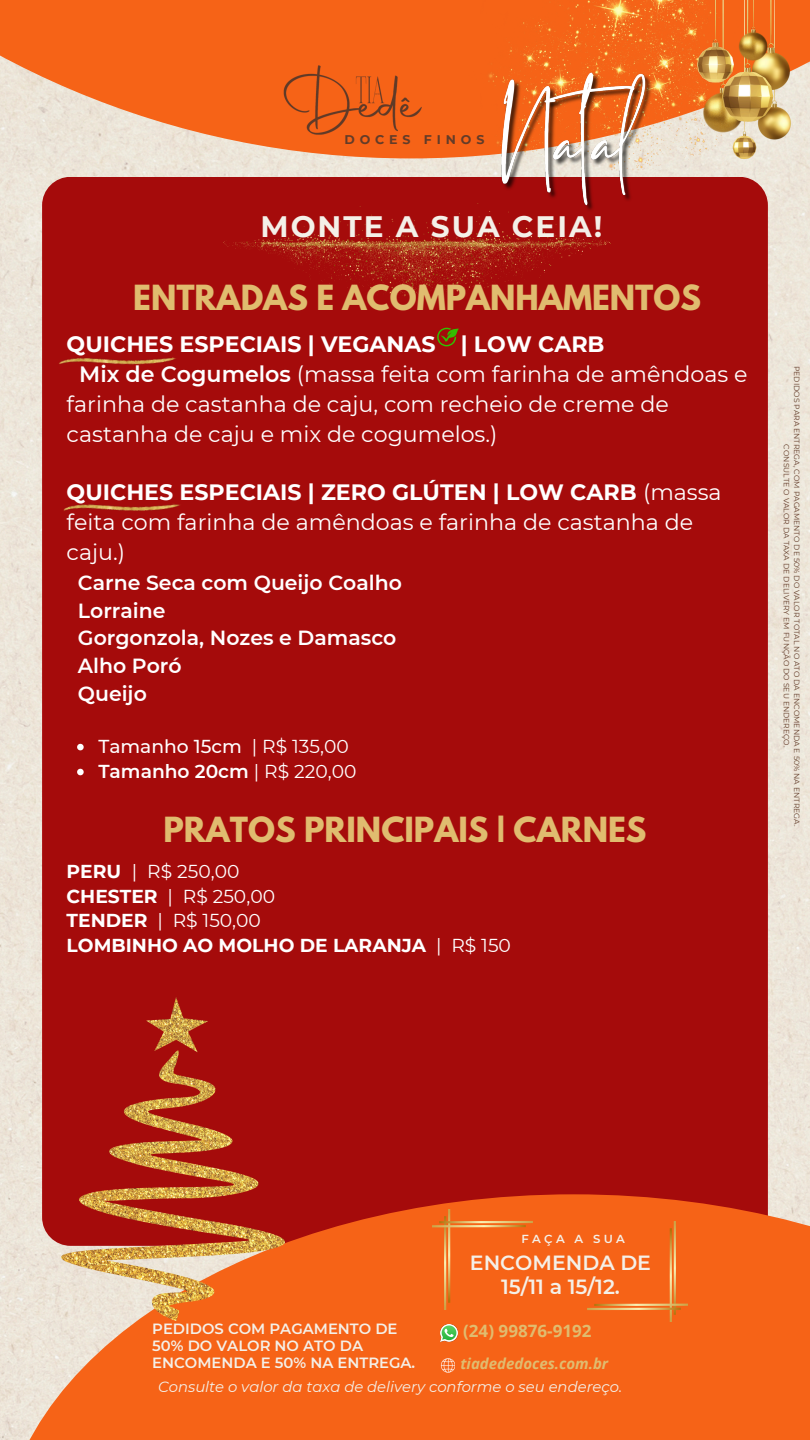
<style>
.page{position:relative;width:810px;height:1440px;background:#fff}
.page>*{position:absolute;margin:0;border:0;box-sizing:border-box;transform-origin:0 0}
.t1{font:700 30.7px "League Spartan";color:#e0bc6f}
.t2{font:700 29.5px "Montserrat";letter-spacing:.065em;color:#f4f0e8}
.t3{font:22.2px/30.2px "Montserrat";color:#fff}
.t4{font:700 22.2px "Montserrat";color:#fff}
.t5{font:600 20.5px/23.4px "Montserrat";color:#f4f0e8;text-align:center}
.t6{font:600 20.4px/27.6px "Montserrat";color:#fff}
.t7{font:700 18.7px/24.9px "Montserrat";color:#fff}
.t8{font:18.7px/24.9px "Montserrat";color:#fff}
.t9{font:500 18.7px "Montserrat";color:#fff}
.t10{font:700 17.1px "Open Sans";color:#e0bc6f}
.t11{font:italic 700 15px "Open Sans";color:#e0bc6f}
.t12{font:600 14.8px/17px "Montserrat";color:#f4f0e8}
.t13{font:italic 14.8px "Montserrat";color:#f4f0e8}
.t14{font:700 12.6px "Montserrat";letter-spacing:.39em;color:#633c29}
.t15{font:600 11.6px "Montserrat";letter-spacing:.285em;color:#f4f0e8}
.t16{font:7.6px "Montserrat";color:#633c29}
.s1{font-weight:600}
.s2{font-weight:700}
.s3{font-weight:400}
</style>
<div class="page">
<div style="left:0;top:158px;width:810px;height:1036px;background:#ede6da"></div>
<svg style="left:0;top:0;width:810px;height:158px;background:#f38144"></svg>
<div style="left:42px;top:177px;width:726px;height:1069px;background:#a50b0b;border-radius:29px"></div>
<img style="left:468px;top:0;width:291px;height:185px">
<svg style="left:0;top:1194px;width:810px;height:246px;background:#f16d2c"></svg>
<img style="left:266px;top:62px;width:165px;height:78px">
<img style="left:698px;top:0;width:93px;height:159px">
<img style="left:588px;top:1222px;width:99px;height:99px">
<img style="left:433px;top:1210px;width:99px;height:99px">
<img style="left:441px;top:1325px;width:17px;height:16px">
<svg style="left:441px;top:1358px;width:14px;height:14px"></svg>
<img style="left:223px;top:203px;width:322px;height:99px">
<svg style="left:77px;top:744px;width:7px;height:6px"></svg>
<svg style="left:77px;top:769px;width:7px;height:6px"></svg>
<img style="left:59px;top:357px;width:117px;height:8px">
<img style="left:63px;top:504px;width:117px;height:7px">
<svg style="left:437px;top:328px;width:22px;height:18px"></svg>
<img style="left:61px;top:998px;width:223px;height:323px">
<img style="left:495px;top:56px;width:161px;height:212px">
<p class="t14" style="left:344px;top:131px;width:142px">DOCES FINOS</p>
<p class="t2" style="left:261px;top:209px;width:343px">MONTE A SUA CEIA!</p>
<p class="t1" style="left:133px;top:283px;width:569px">ENTRADAS E ACOMPANHAMENTOS</p>
<p class="t4" style="left:67px;top:330px;width:540px">QUICHES ESPECIAIS | VEGANAS | LOW CARB</p>
<p class="t3" style="left:79px;top:359px;width:670px"><span class="s1">Mix de Cogumelos</span> (massa feita com farinha de amêndoas e</p>
<p class="t3" style="left:67px;top:389px;width:604px">farinha de castanha de caju, com recheio de creme de</p>
<p class="t3" style="left:67px;top:419px;width:432px">castanha de caju e mix de cogumelos.)</p>
<h4 class="t3" style="left:67px;top:477px;width:657px"><span class="s2">QUICHES ESPECIAIS | ZERO GLÚTEN | LOW CARB</span> (massa feita com farinha de amêndoas e farinha de castanha de caju.)</h4>
<p class="t6" style="left:78px;top:569px;width:326px">Carne Seca com Queijo Coalho<br>Lorraine<br>Gorgonzola, Nozes e Damasco<br>Alho Poró<br>Queijo</p>
<h4 class="t9" style="left:98px;top:735px;width:145px">Tamanho 15cm</h4>
<p class="t8" style="left:98px;top:734px;width:260px;text-indent:153px">| R$ 135,00<br><span class="s1">Tamanho 20cm</span> | R$ 220,00</p>
<p class="t1" style="left:163px;top:814px;width:485px">PRATOS PRINCIPAIS | CARNES</p>
<p class="t7" style="left:67px;top:858px;width:446px">PERU <span class="s3">| R$ 250,00<br></span>CHESTER <span class="s3">| R$ 250,00<br></span>TENDER <span class="s3">| R$ 150,00<br></span>LOMBINHO AO MOLHO DE LARANJA <span class="s3">| R$ 150</span></p>
<p class="t16" style="left:801px;top:366px;width:462px;rotate:90deg">PEDIDOS PARA ENTREGA, COM PAGAMENTO DE 50% DO VALOR TOTAL NO ATO DA ENCOMENDA E 50% NA ENTREGA.</p>
<h3 class="t16" style="left:791px;top:444px;width:304px;rotate:90deg">CONSULTE O VALOR DA TAXA DE DELIVERY EM FUNÇÃO DO SEU ENDEREÇO.</h3>
<p class="t15" style="left:522px;top:1231px;width:105px">FAÇA A SUA</p>
<p class="t5" style="left:470px;top:1251px;width:183px">ENCOMENDA DE<br>15/11 a 15/12.</p>
<p class="t12" style="left:152px;top:1320px;width:265px">PEDIDOS COM PAGAMENTO DE<br>50% DO VALOR NO ATO DA<br>ENCOMENDA E 50% NA ENTREGA.</p>
<h6 class="t13" style="left:158px;top:1377px;width:466px">Consulte o valor da taxa de delivery conforme o seu endereço.</h6>
<p class="t10" style="left:463px;top:1319px;width:130px">(24) 99876-9192</p>
<h2 class="t11" style="left:460px;top:1353px;width:149px">tiadededoces.com.br</h2>
</div>
